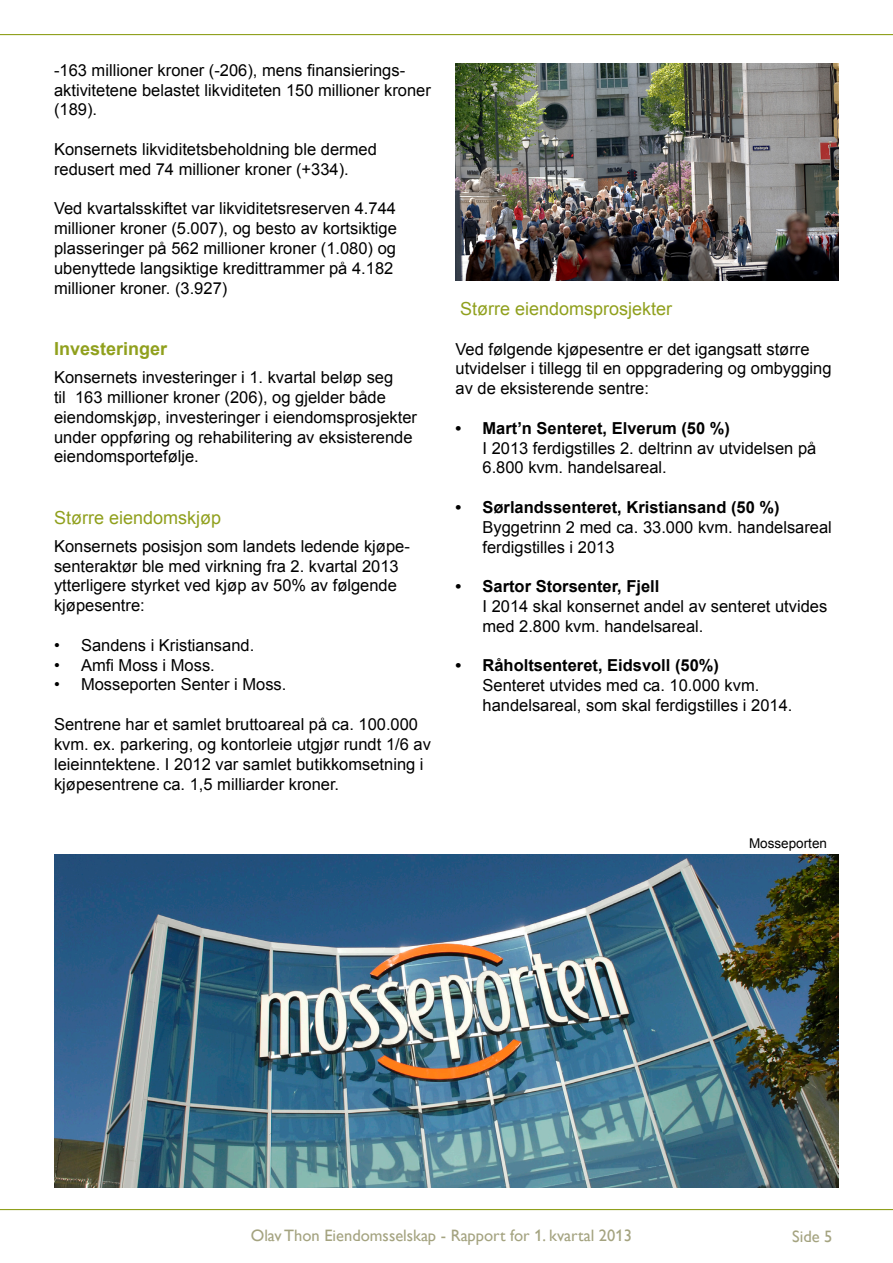
<style>
.page{position:relative;width:893px;height:1263px;background:#fff}
.page>*{position:absolute;margin:0;border:0;box-sizing:border-box;transform-origin:0 0}
.Avsnittsoverskrift{font:18px "Arial";color:#90a01d}
.Avsnittsoverskrift_b{font:700 18px "Arial";color:#90a01d}
.t1{font:16.5px/19.8px "Arial";color:#000}
.t2{font:16.5px "Gill Alt One";color:#a4a380}
.t3{font:13.5px "Arial";color:#000}
.s1{font-weight:700}
</style>
<div class="page">
<hr style="left:0;top:34px;width:893px;height:1px;background:#90a01d">
<hr style="left:0;top:1209px;width:893px;height:1px;background:#90a01d">
<img style="left:54px;top:855px;width:785px;height:332px">
<img style="left:455px;top:64px;width:383px;height:217px">
<p class="t1" style="left:54px;top:60px;width:378px">-163 millioner kroner (-206), mens finansierings&shy;aktivitetene belastet likviditeten 150 millioner kroner</p>
<p class="t1" style="left:54px;top:100px;width:45px">(189).</p>
<p class="t1" style="left:54px;top:139px;width:324px">Konsernets likviditetsbeholdning ble dermed redusert med 74 millioner kroner (+334).</p>
<p class="t1" style="left:54px;top:199px;width:344px">Ved kvartalsskiftet var likviditetsreserven 4.744 millioner kroner (5.007), og besto av kortsiktige plasseringer på 562 millioner kroner (1.080) og ubenyttede langsiktige kredittrammer på 4.182 millioner kroner. (3.927)</p>
<p class="Avsnittsoverskrift_b" style="left:54px;top:336px;width:115px">Investeringer</p>
<p class="t1" style="left:54px;top:368px;width:365px">Konsernets investeringer i 1. kvartal beløp seg<br>til 163 millioner kroner (206), og gjelder både eiendomskjøp, investeringer i eiendomsprosjekter under oppføring og rehabilitering av eksisterende eiendomsportefølje.</p>
<p class="Avsnittsoverskrift" style="left:54px;top:505px;width:169px">Større eiendomskjøp</p>
<p class="t1" style="left:54px;top:536px;width:357px">Konsernets posisjon som landets ledende kjøpe&shy;senteraktør ble med virkning fra 2. kvartal 2013 ytterligere styrket ved kjøp av 50% av følgende kjøpesentre:</p>
<p class="t1" style="left:54px;top:635px;width:202px">• Sandens i Kristiansand.</p>
<p class="t1" style="left:54px;top:655px;width:162px">• Amfi Moss i Moss.</p>
<p class="t1" style="left:54px;top:675px;width:234px">• Mosseporten Senter i Moss.</p>
<p class="t1" style="left:54px;top:714px;width:378px">Sentrene har et samlet bruttoareal på ca. 100.000 kvm. ex. parkering, og kontorleie utgjør rundt 1/6 av leieinntektene. I 2012 var samlet butikkomsetning i kjøpesentrene ca. 1,5 milliarder kroner.</p>
<p class="Avsnittsoverskrift" style="left:460px;top:297px;width:214px">Større eiendomsprosjekter</p>
<p class="t1" style="left:455px;top:339px;width:378px">Ved følgende kjøpesentre er det igangsatt større utvidelser i tillegg til en oppgradering og ombygging av de eksisterende sentre:</p>
<p class="t1" style="left:482px;top:418px;width:335px;text-indent:-27px"><span class="s1">• Mart’n Senteret, Elverum (50 %)<br></span>I 2013 ferdigstilles 2. deltrinn av utvidelsen på<br>6.800 kvm. handelsareal.</p>
<p class="t1" style="left:482px;top:497px;width:351px;text-indent:-27px"><span class="s1">• Sørlandssenteret, Kristiansand (50 %)<br></span>Byggetrinn 2 med ca. 33.000 kvm. handelsareal ferdigstilles i 2013</p>
<p class="t1" style="left:482px;top:577px;width:346px;text-indent:-27px"><span class="s1">• Sartor Storsenter, Fjell<br></span>I 2014 skal konsernet andel av senteret utvides med 2.800 kvm. handelsareal.</p>
<p class="t1" style="left:482px;top:656px;width:311px;text-indent:-27px"><span class="s1">• Råholtsenteret, Eidsvoll (50%)<br></span>Senteret utvides med ca. 10.000 kvm. handelsareal, som skal ferdigstilles i 2014.</p>
<p class="t3" style="left:749px;top:834px;width:80px">Mosseporten</p>
<p class="t2" style="left:251px;top:1225px;width:383px">Olav Thon Eiendomsselskap - Rapport for 1. kvartal 2013</p>
<p class="t2" style="left:792px;top:1227px;width:42px">Side 5</p>
</div>
